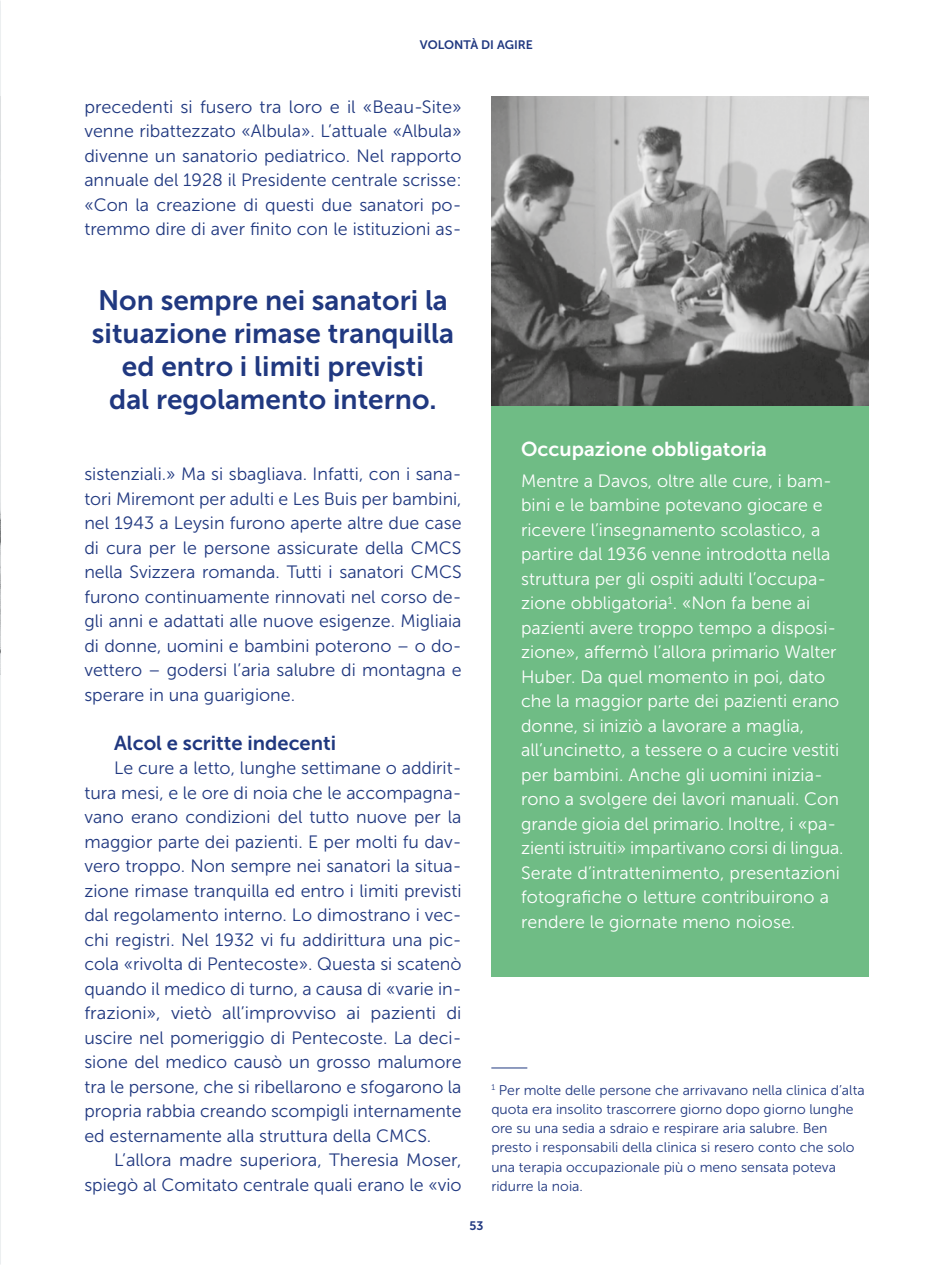
<style>
.page{position:relative;width:943px;height:1265px;background:#fff}
.page>*{position:absolute;margin:0;border:0;box-sizing:border-box;transform-origin:0 0}
.t1{font:28px/33.2px "Museo Sans 700";color:#203880;text-align:center}
.t2{font:20.12px "Museo Sans 700";color:#fff}
.t3{font:20.12px "Museo Sans 700";color:#203880}
.t4{font:17.85px/24.5px "Museo Sans 300";color:#203880;text-align:justify}
.t5{font:17.85px/24.5px "Museo Sans 300";color:#fff}
.t6{font:14px/19.2px "Museo Sans 300";color:#203880}
.t7{font:12.25px "Museo Sans 700";color:#203880}
</style>
<div class="page">
<img style="left:491px;top:97px;width:377px;height:309px">
<hr style="left:491px;top:1068px;width:36px;height:1px;background:#203880">
<div style="left:491px;top:406px;width:377px;height:571px;background:#6fbc85"></div>
<hr style="left:0;top:0;width:2px;height:1265px;background:#a9a7a5;opacity:.75">
<p class="t7" style="left:420px;top:38px;width:115px">VOLONTÀ DI AGIRE</p>
<p class="t4" style="left:84px;top:94px;width:379px">precedenti si fusero tra loro e il «Beau-Site» venne ribattezzato «Albula». L’attuale «Albula» divenne un sanatorio pediatrico. Nel rapporto annuale del 1928 il Presidente centrale scrisse: «Con la creazione di questi due sanatori po&shy;tremmo dire di aver finito con le istituzioni as-</p>
<h1 class="t1" style="left:92px;top:283px;width:363px">Non sempre nei sanatori la situazione rimase tranquilla ed entro i limiti previsti<br>dal regolamento interno.</h1>
<p class="t4" style="left:84px;top:462px;width:379px">sistenziali.» Ma si sbagliava. Infatti, con i sana&shy;tori Miremont per adulti e Les Buis per bambini, nel 1943 a Leysin furono aperte altre due case di cura per le persone assicurate della CMCS nella Svizzera romanda. Tutti i sanatori CMCS furono continuamente rinnovati nel corso de&shy;gli anni e adattati alle nuove esigenze. Migliaia di donne, uomini e bambini poterono – o do&shy;vettero – godersi l’aria salubre di montagna e sperare in una guarigione.</p>
<p class="t3" style="left:114px;top:731px;width:223px">Alcol e scritte indecenti</p>
<p class="t4" style="left:84px;top:756px;width:379px;text-indent:30px">Le cure a letto, lunghe settimane o addirit&shy;tura mesi, e le ore di noia che le accompagna&shy;vano erano condizioni del tutto nuove per la maggior parte dei pazienti. E per molti fu dav&shy;vero troppo. Non sempre nei sanatori la situa&shy;zione rimase tranquilla ed entro i limiti previsti dal regolamento interno. Lo dimostrano i vec&shy;chi registri. Nel 1932 vi fu addirittura una pic&shy;cola «rivolta di Pentecoste». Questa si scatenò quando il medico di turno, a causa di «varie in&shy;frazioni», vietò all’improvviso ai pazienti di uscire nel pomeriggio di Pentecoste. La deci&shy;sione del medico causò un grosso malumore tra le persone, che si ribellarono e sfogarono la propria rabbia creando scompigli internamente ed esternamente alla struttura della CMCS.</p>
<p class="t4" style="left:84px;top:1148px;width:379px;text-align:right">L’allora madre superiora, Theresia Moser, spiegò al Comitato centrale quali erano le «vio</p>
<p class="t2" style="left:521px;top:437px;width:247px">Occupazione obbligatoria</p>
<p class="t5" style="left:521px;top:469px;width:324px">Mentre a Davos, oltre alle cure, i bam&shy;bini e le bambine potevano giocare e ricevere l’insegnamento scolastico, a partire dal 1936 venne introdotta nella struttura per gli ospiti adulti l’occupa&shy;zione obbligatoria<sup>1</sup>. «Non fa bene ai pazienti avere troppo tempo a disposi&shy;zione», affermò l’allora primario Walter Huber. Da quel momento in poi, dato che la maggior parte dei pazienti erano donne, si iniziò a lavorare a maglia, all’uncinetto, a tessere o a cucire vestiti per bambini. Anche gli uomini inizia&shy;rono a svolgere dei lavori manuali. Con grande gioia del primario. Inoltre, i «pa&shy;zienti istruiti» impartivano corsi di lingua.<br>Serate d’intrattenimento, presentazioni fotografiche o letture contribuirono a rendere le giornate meno noiose.</p>
<p class="t6" style="left:491px;top:1080px;width:375px"><sup>1</sup> Per molte delle persone che arrivavano nella clinica d’alta quota era insolito trascorrere giorno dopo giorno lunghe ore su una sedia a sdraio e respirare aria salubre. Ben presto i responsabili della clinica si resero conto che solo una terapia occupazionale più o meno sensata poteva ridurre la noia.</p>
<p class="t7" style="left:469px;top:1218px;width:16px">53</p>
</div>
